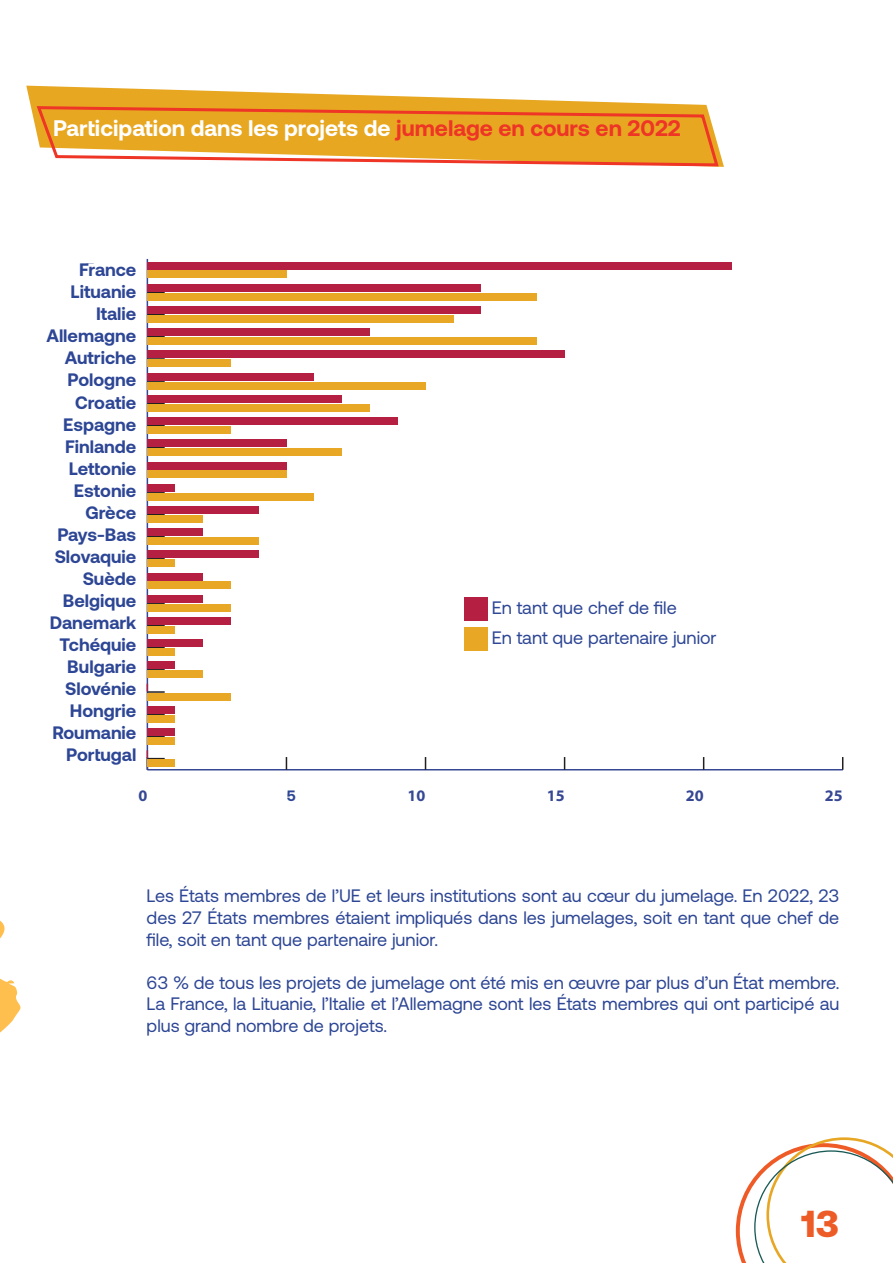
<style>
.page{position:relative;width:893px;height:1263px;background:#fff}
.page>*{position:absolute;margin:0;border:0;box-sizing:border-box;transform-origin:0 0}
.t1{font:900 37.5px "Aeonik";color:#ed5c26}
.t2{font:700 22.5px "Aeonik";color:#fff}
.t3{font:18px/21.6px "Aeonik";color:#2d4695;text-align:justify}
.t4{font:700 18px/22px "Aeonik";color:#2d4695;text-align:right}
.t5{font:700 16.05px "Aeonik";color:#364794}
.t6{font:700 16.05px "Myriad Pro";color:#364794}
.t7{font:700 15px "Aeonik";color:#2d4695}
.s1{color:#ee3526}
</style>
<div class="page">
<div style="left:464px;top:597px;width:24px;height:23px;background:#b51f42"></div>
<div style="left:464px;top:627px;width:24px;height:24px;background:#e8a826"></div>
<hr style="left:147px;top:769px;width:696px;height:1px;background:#364794">
<svg style="left:286px;top:757px;width:1px;height:13px"></svg>
<svg style="left:425px;top:757px;width:1px;height:13px"></svg>
<svg style="left:564px;top:757px;width:1px;height:13px"></svg>
<svg style="left:703px;top:757px;width:1px;height:13px"></svg>
<svg style="left:842px;top:757px;width:1px;height:13px"></svg>
<hr style="left:147px;top:259px;width:1px;height:511px;background:#364794">
<svg style="left:147px;top:736px;width:18px;height:1px"></svg>
<svg style="left:147px;top:714px;width:18px;height:1px"></svg>
<svg style="left:147px;top:669px;width:18px;height:1px"></svg>
<svg style="left:147px;top:647px;width:18px;height:1px"></svg>
<svg style="left:147px;top:625px;width:18px;height:1px"></svg>
<svg style="left:147px;top:603px;width:18px;height:1px"></svg>
<svg style="left:147px;top:580px;width:18px;height:1px"></svg>
<svg style="left:147px;top:558px;width:18px;height:1px"></svg>
<svg style="left:147px;top:536px;width:18px;height:1px"></svg>
<svg style="left:147px;top:514px;width:18px;height:1px"></svg>
<svg style="left:147px;top:492px;width:18px;height:1px"></svg>
<svg style="left:147px;top:469px;width:18px;height:1px"></svg>
<svg style="left:147px;top:447px;width:18px;height:1px"></svg>
<svg style="left:147px;top:425px;width:18px;height:1px"></svg>
<svg style="left:147px;top:403px;width:18px;height:1px"></svg>
<svg style="left:147px;top:381px;width:18px;height:1px"></svg>
<svg style="left:147px;top:358px;width:18px;height:1px"></svg>
<svg style="left:147px;top:336px;width:18px;height:1px"></svg>
<svg style="left:147px;top:314px;width:18px;height:1px"></svg>
<svg style="left:147px;top:292px;width:18px;height:1px"></svg>
<div style="left:147px;top:270px;width:139px;height:8px;background:#e8a826"></div>
<div style="left:147px;top:293px;width:390px;height:8px;background:#e8a826"></div>
<div style="left:147px;top:315px;width:306px;height:8px;background:#e8a826"></div>
<div style="left:147px;top:337px;width:390px;height:8px;background:#e8a826"></div>
<div style="left:147px;top:359px;width:84px;height:8px;background:#e8a826"></div>
<div style="left:147px;top:382px;width:278px;height:8px;background:#e8a826"></div>
<div style="left:147px;top:404px;width:223px;height:8px;background:#e8a826"></div>
<div style="left:147px;top:426px;width:84px;height:8px;background:#e8a826"></div>
<div style="left:147px;top:448px;width:195px;height:8px;background:#e8a826"></div>
<div style="left:147px;top:470px;width:139px;height:8px;background:#e8a826"></div>
<div style="left:147px;top:493px;width:167px;height:8px;background:#e8a826"></div>
<div style="left:147px;top:515px;width:56px;height:8px;background:#e8a826"></div>
<div style="left:147px;top:537px;width:112px;height:8px;background:#e8a826"></div>
<div style="left:147px;top:559px;width:28px;height:8px;background:#e8a826"></div>
<div style="left:147px;top:581px;width:84px;height:8px;background:#e8a826"></div>
<div style="left:147px;top:604px;width:84px;height:8px;background:#e8a826"></div>
<div style="left:147px;top:626px;width:28px;height:8px;background:#e8a826"></div>
<div style="left:147px;top:648px;width:28px;height:8px;background:#e8a826"></div>
<div style="left:147px;top:670px;width:56px;height:8px;background:#e8a826"></div>
<div style="left:147px;top:692px;width:84px;height:8px;background:#e8a826"></div>
<div style="left:147px;top:715px;width:28px;height:8px;background:#e8a826"></div>
<div style="left:147px;top:737px;width:28px;height:8px;background:#e8a826"></div>
<div style="left:147px;top:759px;width:28px;height:8px;background:#e8a826"></div>
<div style="left:147px;top:262px;width:584px;height:8px;background:#b51f42"></div>
<div style="left:147px;top:284px;width:334px;height:8px;background:#b51f42"></div>
<div style="left:147px;top:306px;width:334px;height:8px;background:#b51f42"></div>
<div style="left:147px;top:328px;width:223px;height:8px;background:#b51f42"></div>
<div style="left:147px;top:350px;width:418px;height:8px;background:#b51f42"></div>
<div style="left:147px;top:373px;width:167px;height:8px;background:#b51f42"></div>
<div style="left:147px;top:395px;width:195px;height:8px;background:#b51f42"></div>
<div style="left:147px;top:417px;width:251px;height:8px;background:#b51f42"></div>
<div style="left:147px;top:439px;width:139px;height:8px;background:#b51f42"></div>
<div style="left:147px;top:461px;width:139px;height:8px;background:#b51f42"></div>
<div style="left:147px;top:484px;width:28px;height:8px;background:#b51f42"></div>
<div style="left:147px;top:506px;width:112px;height:8px;background:#b51f42"></div>
<div style="left:147px;top:528px;width:56px;height:8px;background:#b51f42"></div>
<div style="left:147px;top:550px;width:112px;height:8px;background:#b51f42"></div>
<div style="left:147px;top:573px;width:56px;height:7px;background:#b51f42"></div>
<div style="left:147px;top:595px;width:56px;height:8px;background:#b51f42"></div>
<div style="left:147px;top:617px;width:84px;height:8px;background:#b51f42"></div>
<div style="left:147px;top:639px;width:56px;height:8px;background:#b51f42"></div>
<div style="left:147px;top:661px;width:28px;height:8px;background:#b51f42"></div>
<svg style="left:147px;top:684px;width:18px;height:9px"></svg>
<div style="left:147px;top:706px;width:28px;height:8px;background:#b51f42"></div>
<div style="left:147px;top:728px;width:28px;height:8px;background:#b51f42"></div>
<svg style="left:147px;top:750px;width:18px;height:20px"></svg>
<svg style="left:736px;top:1137px;width:157px;height:126px"></svg>
<svg style="left:26px;top:86px;width:698px;height:81px"></svg>
<svg style="left:34px;top:105px;width:686px;height:62px;background:#eaa73e"></svg>
<svg style="left:0;top:920px;width:21px;height:113px"></svg>
<p class="t2" style="left:53px;top:116px;width:629px">Participation dans les projets de <span class="s1">jumelage en cours en 2022</span></p>
<p class="t5" style="left:85px;top:260px;width:53px">France</p>
<p class="t4" style="left:46px;top:259px;width:91px">France<br>Lituanie<br>Italie<br>Allemagne<br>Autriche<br>Pologne<br>Croatie<br>Espagne<br>Finlande<br>Lettonie<br>Estonie<br>Grèce<br>Pays-Bas<br>Slovaquie<br>Suède<br>Belgique<br>Danemark<br>Tchéquie<br>Bulgarie<br>Slovénie<br>Hongrie<br>Roumanie<br>Portugal</p>
<p class="t5" style="left:68px;top:282px;width:70px">Lithuania</p>
<p class="t5" style="left:105px;top:304px;width:33px">Italy</p>
<p class="t5" style="left:67px;top:327px;width:70px">Germany</p>
<p class="t5" style="left:83px;top:349px;width:55px">Austria</p>
<p class="t5" style="left:85px;top:371px;width:53px">Poland</p>
<p class="t5" style="left:82px;top:393px;width:56px">Croatia</p>
<p class="t5" style="left:94px;top:415px;width:44px">Spain</p>
<p class="t5" style="left:82px;top:438px;width:56px">Finland</p>
<p class="t5" style="left:92px;top:460px;width:46px">Latvia</p>
<p class="t5" style="left:81px;top:482px;width:57px">Estonia</p>
<p class="t5" style="left:81px;top:504px;width:57px">Greece</p>
<p class="t5" style="left:44px;top:526px;width:94px">Netherlands</p>
<p class="t5" style="left:74px;top:549px;width:64px">Slovakia</p>
<p class="t5" style="left:75px;top:571px;width:63px">Sweden</p>
<p class="t5" style="left:75px;top:593px;width:63px">Belgium</p>
<p class="t5" style="left:68px;top:615px;width:70px">Denmark</p>
<p class="t5" style="left:77px;top:637px;width:61px">Czechia</p>
<p class="t5" style="left:75px;top:660px;width:63px">Bulgaria</p>
<p class="t5" style="left:73px;top:682px;width:65px">Slovenia</p>
<p class="t5" style="left:72px;top:704px;width:65px">Hungary</p>
<p class="t5" style="left:71px;top:726px;width:67px">Romania</p>
<p class="t3" style="left:492px;top:597px;width:186px">En tant que chef de file</p>
<p class="t3" style="left:492px;top:627px;width:226px">En tant que partenaire junior</p>
<p class="t6" style="left:138px;top:785px;width:19px">05</p>
<p class="t7" style="left:287px;top:787px;width:10px">5</p>
<p class="t6" style="left:408px;top:785px;width:19px">10</p>
<p class="t6" style="left:547px;top:785px;width:19px">15</p>
<p class="t6" style="left:686px;top:785px;width:19px">20</p>
<p class="t6" style="left:825px;top:785px;width:19px">25</p>
<p class="t3" style="left:147px;top:885px;width:694px">Les États membres de l’UE et leurs institutions sont au cœur du jumelage. En 2022, 23 des 27 États membres étaient impliqués dans les jumelages, soit en tant que chef de file, soit en tant que partenaire junior.</p>
<p class="t3" style="left:147px;top:972px;width:694px">63 % de tous les projets de jumelage ont été mis en œuvre par plus d’un État membre.<br>La France, la Lituanie, l’Italie et l’Allemagne sont les États membres qui ont participé au plus grand nombre de projets.</p>
<p class="t1" style="left:801px;top:1201px;width:39px">13</p>
</div>
